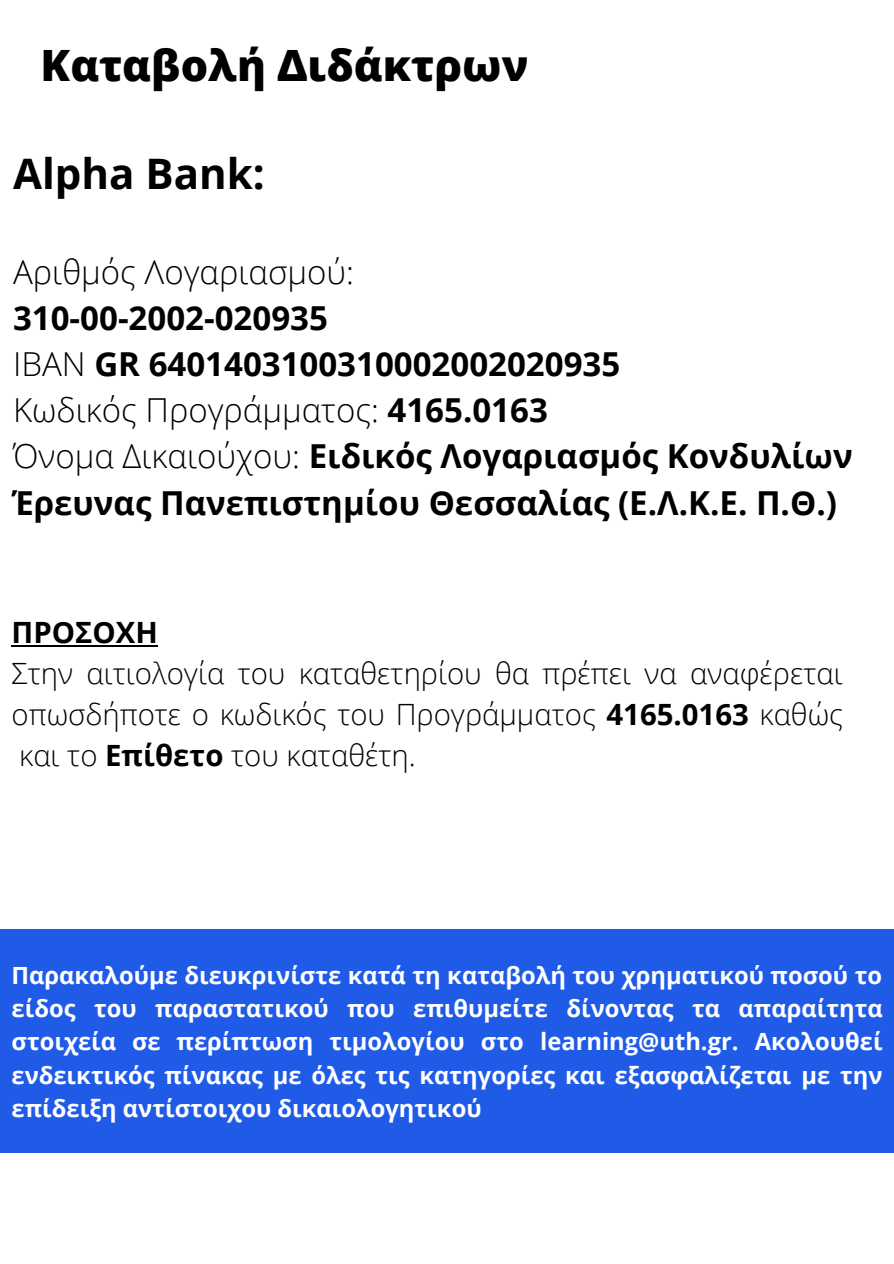
<style>
.page{position:relative;width:894px;height:1264px;background:#fff}
.page>*{position:absolute;margin:0;border:0;box-sizing:border-box;transform-origin:0 0}
.t1{font:800 43.2px "Open Sans";color:#000}
.t2{font:700 42px "Open Sans";color:#000}
.t3{font:700 33px/46.2px "Open Sans";color:#000}
.t4{font:300 33px "Open Sans";color:#000}
.t5{font:300 29.25px/41px "Open Sans";color:#000;text-align:justify}
.t6{font:700 29.25px "Open Sans";color:#000}
.t7{font:700 23.7px/33px "Open Sans";color:#fff;text-align:justify}
.s1{font-weight:300}
.s2{font-weight:700}
</style>
<div class="page">
<div style="left:0;top:929px;width:893px;height:223px;background:#1f5be7"></div>
<hr style="left:12px;top:645px;width:146px;height:2px;background:#000">
<p class="t1" style="left:41px;top:34px;width:489px">Καταβολή Διδάκτρων</p>
<p class="t2" style="left:13px;top:144px;width:253px">Alpha Bank:</p>
<p class="t4" style="left:13px;top:248px;width:342px">Αριθμός Λογαριασμού:</p>
<p class="t3" style="left:13px;top:294px;width:316px">310-00-2002-020935</p>
<p class="t3" style="left:13px;top:340px;width:608px"><span class="s1">IBAN</span> GR 6401403100310002002020935</p>
<p class="t4" style="left:13px;top:387px;width:536px">Κωδικός Προγράμματος: <span class="s2">4165.0163</span></p>
<p class="t3" style="left:13px;top:432px;width:840px"><span class="s1">Όνομα Δικαιούχου:</span> Ειδικός Λογαριασμός Κονδυλίων<br>Έρευνας Πανεπιστημίου Θεσσαλίας (Ε.Λ.Κ.Ε. Π.Θ.)</p>
<p class="t6" style="left:12px;top:611px;width:148px">ΠΡΟΣΟΧΗ</p>
<p class="t5" style="left:12px;top:652px;width:832px">Στην αιτιολογία του καταθετηρίου θα πρέπει να αναφέρεται οπωσδήποτε ο κωδικός του Προγράμματος <span class="s2">4165.0163</span> καθώς και το <span class="s2">Επίθετο</span> του καταθέτη.</p>
<p class="t7" style="left:12px;top:958px;width:872px">Παρακαλούμε διευκρινίστε κατά τη καταβολή του χρηματικού ποσού το είδος του παραστατικού που επιθυμείτε δίνοντας τα απαραίτητα στοιχεία σε περίπτωση τιμολογίου στο learning@uth.gr. Ακολουθεί ενδεικτικός πίνακας με όλες τις κατηγορίες και εξασφαλίζεται με την επίδειξη αντίστοιχου δικαιολογητικού</p>
</div>
